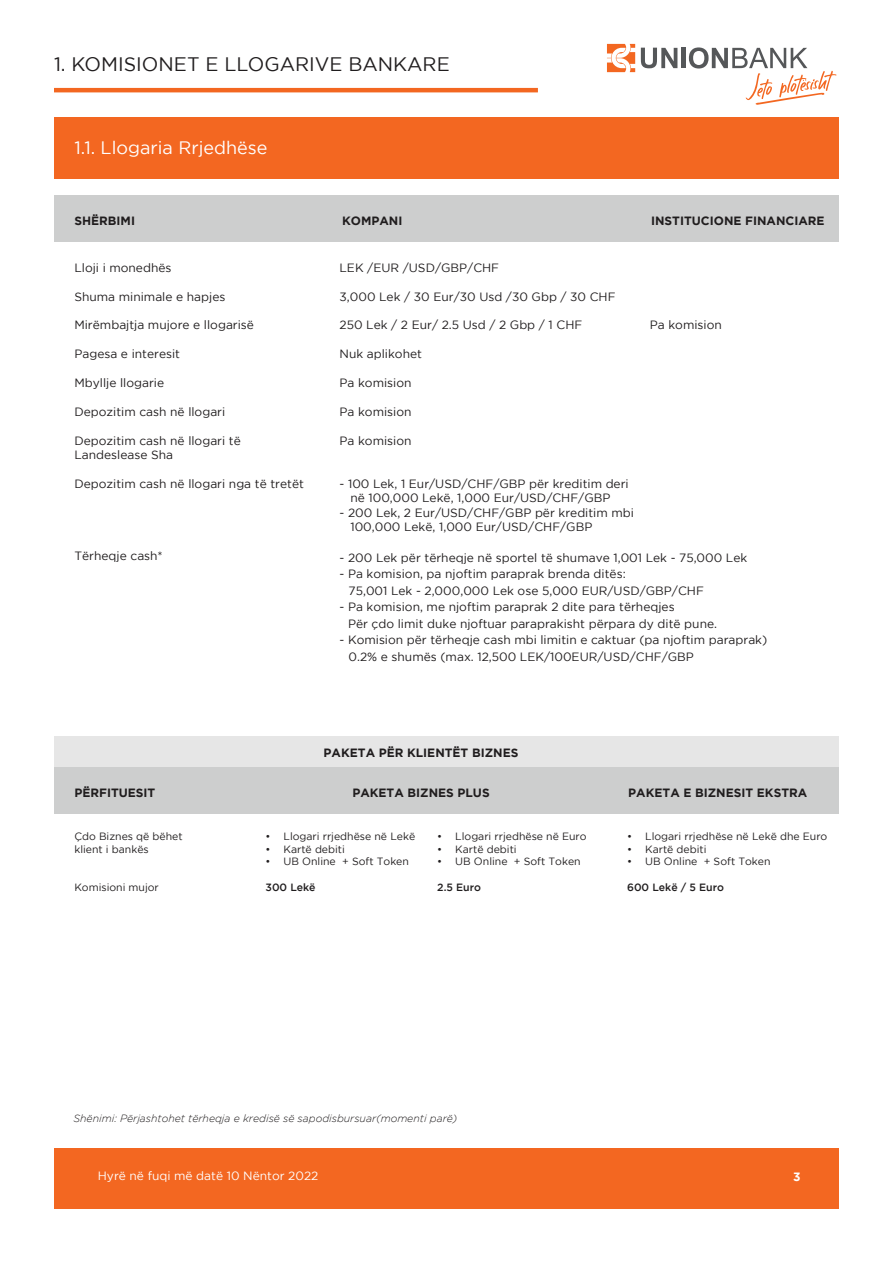
<style>
.page{position:relative;width:893px;height:1263px;background:#fff}
.page>*{position:absolute;margin:0;border:0;box-sizing:border-box;transform-origin:0 0}
.t1{font:19.5px "Gotham";color:#201d1e}
.t2{font:18px "Gotham";color:#fff}
.t3{font:12px/14.4px "Gotham";color:#201d1e}
.t4{font:700 12px "Gotham";color:#201d1e}
.t5{font:12px "Gotham";color:#fff}
.t6{font:700 12px "Gotham";color:#fff}
.t7{font:10.5px/12.6px "Gotham";color:#201d1e}
.t8{font:italic 300 10.5px "Gotham";color:#201d1e}
.t9{font:500 10.5px "Gotham";color:#201d1e}
</style>
<div class="page">
<div style="left:54px;top:1148px;width:785px;height:61px;background:#f36721"></div>
<hr style="left:54px;top:88px;width:484px;height:4px;background:#f36721">
<div style="left:54px;top:117px;width:785px;height:61px;background:#f36721"></div>
<div style="left:54px;top:195px;width:785px;height:47px;background:#cdcece"></div>
<div style="left:54px;top:767px;width:785px;height:47px;background:#cdcece"></div>
<div style="left:54px;top:736px;width:785px;height:30px;background:#e6e6e6"></div>
<svg style="left:641px;top:48px;width:36px;height:20px"></svg>
<hr style="left:682px;top:48px;width:4px;height:20px;background:#555759">
<svg style="left:607px;top:44px;width:28px;height:28px"></svg>
<svg style="left:689px;top:47px;width:147px;height:58px"></svg>
<h1 class="t1" style="left:54px;top:54px;width:397px">1. KOMISIONET E LLOGARIVE BANKARE</h1>
<h2 class="t2" style="left:74px;top:137px;width:194px">1.1. Llogaria Rrjedhëse</h2>
<p class="t4" style="left:74px;top:214px;width:62px">SHËRBIMI</p>
<p class="t4" style="left:342px;top:214px;width:62px">KOMPANI</p>
<p class="t4" style="left:651px;top:214px;width:175px">INSTITUCIONE FINANCIARE</p>
<p class="t3" style="left:74px;top:260px;width:99px">Lloji i monedhës</p>
<p class="t3" style="left:74px;top:289px;width:153px">Shuma minimale e hapjes</p>
<p class="t3" style="left:74px;top:318px;width:181px">Mirëmbajtja mujore e llogarisë</p>
<p class="t3" style="left:74px;top:347px;width:107px">Pagesa e interesit</p>
<p class="t3" style="left:74px;top:375px;width:91px">Mbyllje llogarie</p>
<p class="t3" style="left:74px;top:404px;width:152px">Depozitim cash në llogari</p>
<p class="t3" style="left:74px;top:433px;width:168px">Depozitim cash në llogari të<br>Landeslease Sha</p>
<p class="t3" style="left:74px;top:476px;width:231px">Depozitim cash në llogari nga të tretët</p>
<p class="t3" style="left:74px;top:548px;width:90px">Tërheqje cash*</p>
<p class="t3" style="left:340px;top:260px;width:161px">LEK /EUR /USD/GBP/CHF</p>
<p class="t3" style="left:340px;top:289px;width:278px">3,000 Lek / 30 Eur/30 Usd /30 Gbp / 30 CHF</p>
<p class="t3" style="left:340px;top:318px;width:244px">250 Lek / 2 Eur/ 2.5 Usd / 2 Gbp / 1 CHF</p>
<p class="t3" style="left:340px;top:347px;width:84px">Nuk aplikohet</p>
<p class="t3" style="left:340px;top:375px;width:73px">Pa komision</p>
<p class="t3" style="left:340px;top:404px;width:73px">Pa komision</p>
<p class="t3" style="left:340px;top:433px;width:73px">Pa komision</p>
<p class="t3" style="left:350px;top:476px;width:280px;text-indent:-11px">- 100 Lek, 1 Eur/USD/CHF/GBP për kreditim deri në 100,000 Lekë, 1,000 Eur/USD/CHF/GBP</p>
<p class="t3" style="left:350px;top:505px;width:285px;text-indent:-11px">- 200 Lek, 2 Eur/USD/CHF/GBP për kreditim mbi<br>100,000 Lekë, 1,000 Eur/USD/CHF/GBP</p>
<p class="t3" style="left:340px;top:550px;width:409px">- 200 Lek për tërheqje në sportel të shumave 1,001 Lek - 75,000 Lek</p>
<p class="t3" style="left:349px;top:566px;width:357px;line-height:16.5px;text-indent:-9px">- Pa komision, pa njoftim paraprak brenda ditës:<br>75,001 Lek - 2,000,000 Lek ose 5,000 EUR/USD/GBP/CHF</p>
<p class="t3" style="left:348px;top:599px;width:371px;line-height:16.5px;text-indent:-8px">- Pa komision, me njoftim paraprak 2 dite para tërheqjes<br>Për çdo limit duke njoftuar paraprakisht përpara dy ditë pune.</p>
<p class="t3" style="left:349px;top:632px;width:420px;line-height:16.5px;text-indent:-9px">- Komision për tërheqje cash mbi limitin e caktuar (pa njoftim paraprak)<br>0.2% e shumës (max. 12,500 LEK/100EUR/USD/CHF/GBP</p>
<p class="t3" style="left:650px;top:318px;width:73px">Pa komision</p>
<p class="t4" style="left:324px;top:746px;width:196px">PAKETA PËR KLIENTËT BIZNES</p>
<p class="t4" style="left:74px;top:786px;width:83px">PËRFITUESIT</p>
<p class="t4" style="left:352px;top:786px;width:139px">PAKETA BIZNES PLUS</p>
<p class="t4" style="left:628px;top:786px;width:181px">PAKETA E BIZNESIT EKSTRA</p>
<p class="t7" style="left:74px;top:830px;width:110px">Çdo Biznes që bëhet klient i bankës</p>
<p class="t7" style="left:74px;top:880px;width:86px">Komisioni mujor</p>
<p class="t7" style="left:265px;top:830px;width:151px">• Llogari rrjedhëse në Lekë</p>
<p class="t7" style="left:265px;top:843px;width:81px">• Kartë debiti</p>
<p class="t7" style="left:265px;top:855px;width:145px">• UB Online + Soft Token</p>
<p class="t9" style="left:265px;top:881px;width:52px">300 Lekë</p>
<p class="t7" style="left:437px;top:830px;width:151px">• Llogari rrjedhëse në Euro</p>
<p class="t7" style="left:437px;top:843px;width:81px">• Kartë debiti</p>
<p class="t7" style="left:437px;top:855px;width:145px">• UB Online + Soft Token</p>
<p class="t9" style="left:437px;top:881px;width:45px">2.5 Euro</p>
<p class="t7" style="left:627px;top:830px;width:202px">• Llogari rrjedhëse në Lekë dhe Euro</p>
<p class="t7" style="left:627px;top:843px;width:81px">• Kartë debiti</p>
<p class="t7" style="left:627px;top:855px;width:145px">• UB Online + Soft Token</p>
<p class="t9" style="left:627px;top:881px;width:98px">600 Lekë / 5 Euro</p>
<p class="t8" style="left:74px;top:1113px;width:385px">Shënimi: Përjashtohet tërheqja e kredisë së sapodisbursuar(momenti parë)</p>
<p class="t5" style="left:98px;top:1169px;width:222px">Hyrë në fuqi më datë 10 Nëntor 2022</p>
<p class="t6" style="left:793px;top:1170px;width:9px">3</p>
</div>
